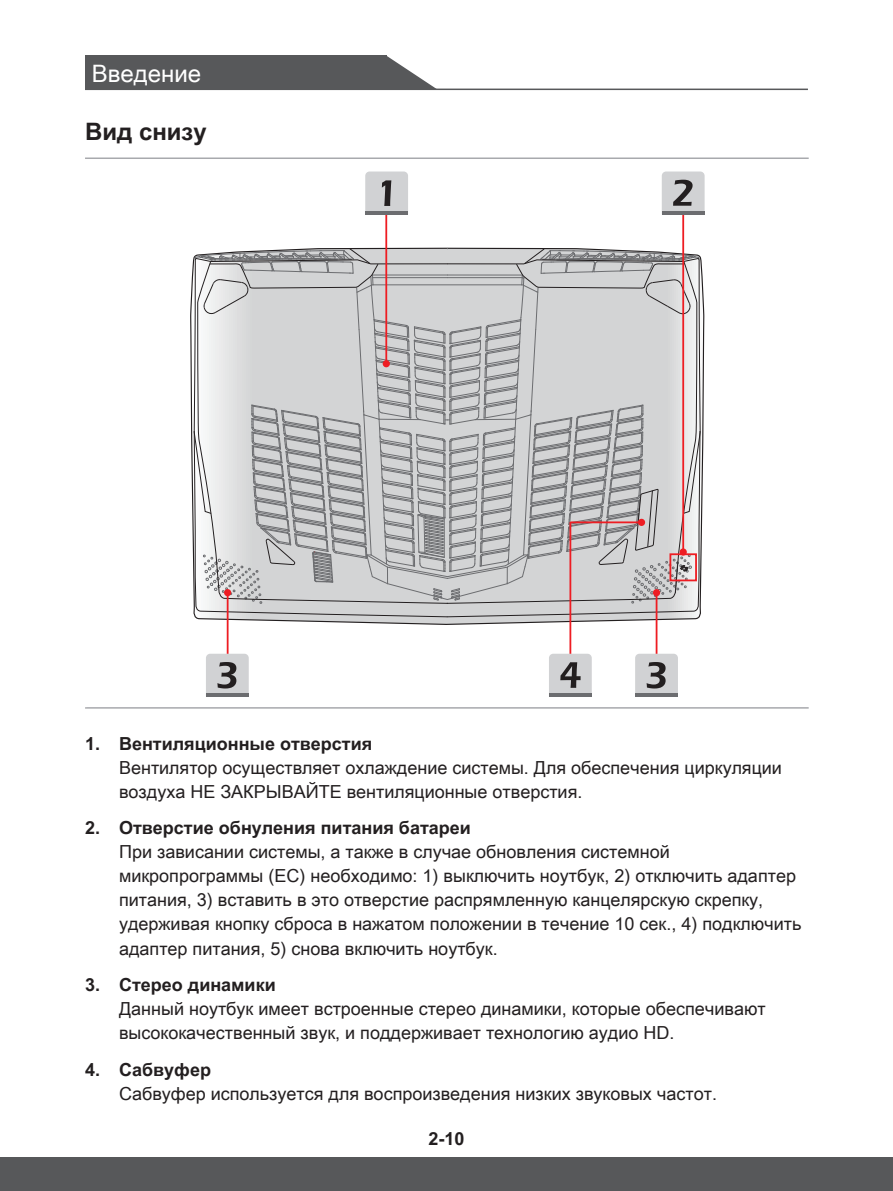
<style>
.page{position:relative;width:893px;height:1191px;background:#fff}
.page>*{position:absolute;margin:0;border:0;box-sizing:border-box;transform-origin:0 0}
.t1{font:24px "Arial Unicode MS";color:#fff}
.Title_2{font:700 24px "Arial Unicode MS";color:#231f20}
.Ch2_text_left_-4{font:18px/24px "Arial Unicode MS";color:#231f20}
.t2{font:700 18px "Arial Unicode MS";color:#231f20}
</style>
<div class="page">
<div style="left:85px;top:56px;width:301px;height:34px;background:#57585a"></div>
<svg style="left:386px;top:56px;width:52px;height:33px"></svg>
<hr style="left:85px;top:89px;width:723px;height:1px;background:#57585a">
<div style="left:0;top:1157px;width:893px;height:34px;background:#57585a"></div>
<hr style="left:85px;top:157px;width:724px;height:2px;background:#a8a9ad">
<hr style="left:85px;top:707px;width:724px;height:1px;background:#a8a9ad">
<svg style="left:190px;top:258px;width:515px;height:374px"></svg>
<svg style="left:193px;top:240px;width:253px;height:190px"></svg>
<svg style="left:446px;top:240px;width:255px;height:190px"></svg>
<svg style="left:193px;top:430px;width:253px;height:187px;background:#c3c3c4"></svg>
<svg style="left:446px;top:430px;width:255px;height:187px;background:#c1c0c1"></svg>
<svg style="left:195px;top:248px;width:504px;height:355px;background:#c5c6c7"></svg>
<hr style="left:227px;top:592px;width:2px;height:85px;background:#ee1d23">
<div style="left:224px;top:589px;width:7px;height:7px;background:#ee1d23;border-radius:50%"></div>
<hr style="left:385px;top:197px;width:2px;height:167px;background:#ee1d23">
<div style="left:383px;top:360px;width:7px;height:7px;background:#ee1d23;border-radius:50%"></div>
<svg style="left:365px;top:171px;width:43px;height:43px;background:#bbbcbe"></svg>
<hr style="left:656px;top:592px;width:1px;height:85px;background:#ee1d23">
<div style="left:653px;top:589px;width:7px;height:7px;background:#ee1d23;border-radius:50%"></div>
<hr style="left:682px;top:190px;width:2px;height:362px;background:#ee1d23">
<div style="left:680px;top:548px;width:7px;height:7px;background:#ee1d23;border-radius:50%"></div>
<div style="left:669px;top:553px;width:28px;height:28px;border:2px solid #ee1d23"></div>
<svg style="left:635px;top:653px;width:43px;height:43px;background:#b2b2b4"></svg>
<hr style="left:569px;top:522px;width:2px;height:147px;background:#ee1d23">
<svg style="left:549px;top:653px;width:43px;height:43px;background:#b3b4b5"></svg>
<svg style="left:662px;top:171px;width:43px;height:43px;background:#b3b3b5"></svg>
<svg style="left:206px;top:653px;width:43px;height:43px;background:#b2b2b4"></svg>
<hr style="left:570px;top:521px;width:71px;height:2px;background:#ee1d23">
<div style="left:638px;top:519px;width:7px;height:7px;background:#ee1d23;border-radius:50%"></div>
<h1 class="t1" style="left:92px;top:56px;width:111px">Введение</h1>
<p class="Title_2" style="left:85px;top:114px;width:123px">Вид снизу</p>
<p class="t2" style="left:85px;top:730px;width:289px">1. Вентиляционные отверстия</p>
<p class="Ch2_text_left_-4" style="left:119px;top:755px;width:664px">Вентилятор осуществляет охлаждение системы. Для обеспечения циркуляции воздуха НЕ ЗАКРЫВАЙТЕ вентиляционные отверстия.</p>
<p class="t2" style="left:85px;top:815px;width:387px">2. Отверстие обнуления питания батареи</p>
<p class="Ch2_text_left_-4" style="left:119px;top:839px;width:684px">При зависании системы, а также в случае обновления системной микропрограммы (EC) необходимо: 1) выключить ноутбук, 2) отключить адаптер питания, 3) вставить в это отверстие распрямленную канцелярскую скрепку, удерживая кнопку сброса в нажатом положении в течение 10 сек., 4) подключить адаптер питания, 5) снова включить ноутбук.</p>
<p class="t2" style="left:85px;top:971px;width:192px">3. Стерео динамики</p>
<p class="Ch2_text_left_-4" style="left:119px;top:996px;width:648px">Данный ноутбук имеет встроенные стерео динамики, которые обеспечивают высококачественный звук, и поддерживает технологию аудио HD.</p>
<p class="t2" style="left:85px;top:1056px;width:127px">4. Сабвуфер</p>
<p class="Ch2_text_left_-4" style="left:119px;top:1081px;width:599px">Сабвуфер используется для воспроизведения низких звуковых частот.</p>
<p class="t2" style="left:428px;top:1125px;width:38px">2-10</p>
</div>
